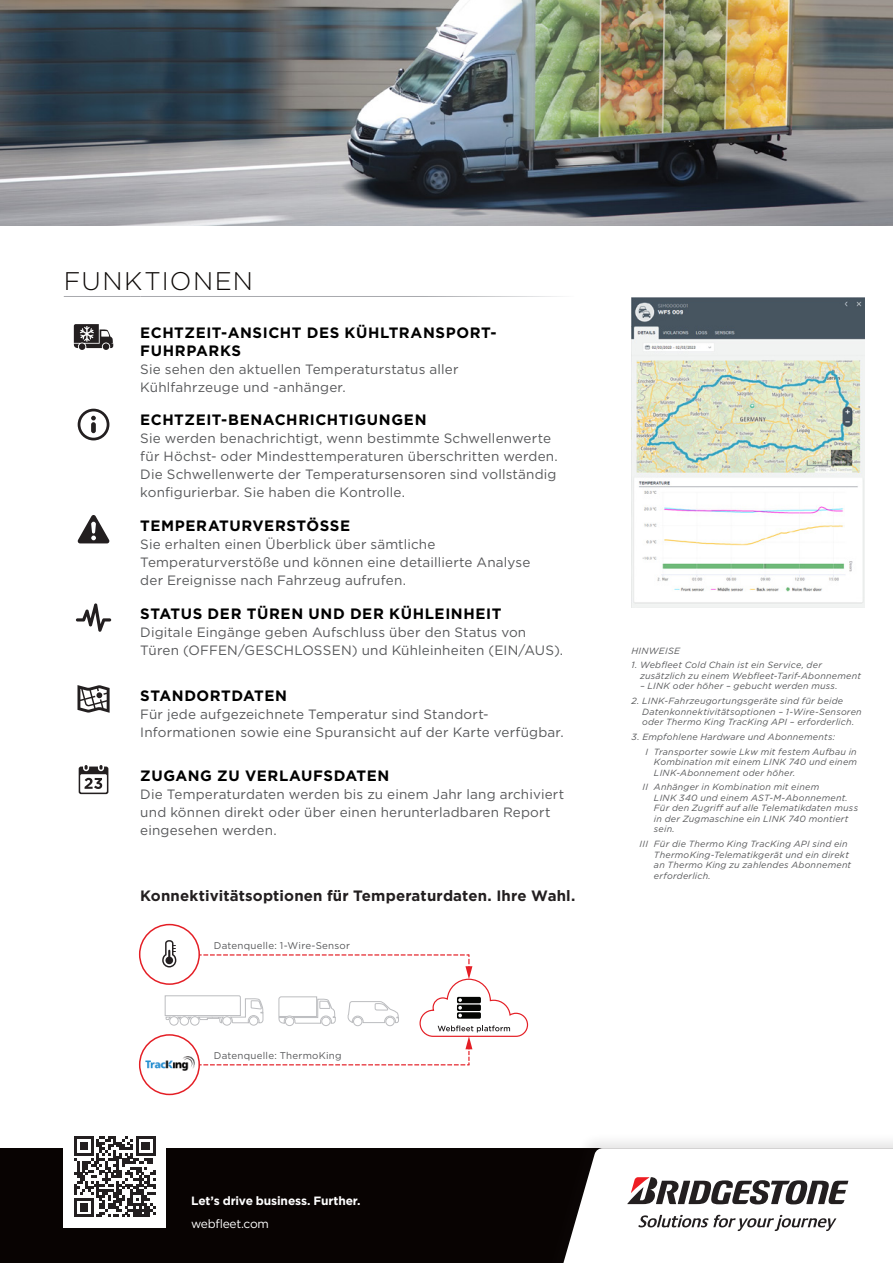
<style>
.page{position:relative;width:893px;height:1263px;background:#fff}
.page>*{position:absolute;margin:0;border:0;box-sizing:border-box;transform-origin:0 0}
.t1{font:300 25.5px "Gotham";letter-spacing:.055em;color:#0c0806}
.t2{font:700 15px/18px "Gotham";letter-spacing:.04em;color:#000}
.t3{font:700 15px "Gotham";letter-spacing:.01em;color:#231f20}
.t4{font:13.5px/18px "Gotham";letter-spacing:.01em;color:#57585a}
.t5{font:700 12px "Gotham";letter-spacing:-.01em;color:#fff}
.t6{font:12px "Gotham";letter-spacing:-.02em;color:#fff}
.t7{font:9.75px "Gotham";letter-spacing:.025em;color:#57585a}
.t8{font:italic 9px/10.5px "Gotham";letter-spacing:.025em;color:#57585a}
</style>
<div class="page">
<div style="left:0;top:1148px;width:893px;height:115px;background:#080302"></div>
<div style="left:540px;top:1132px;width:353px;height:131px;background:#231f20;opacity:.12"></div>
<svg style="left:557px;top:1148px;width:336px;height:115px"></svg>
<img style="left:0;top:0;width:893px;height:225px">
<div style="left:64px;top:1125px;width:102px;height:103px;background:#fff"></div>
<svg style="left:74px;top:1136px;width:81px;height:81px"></svg>
<div style="left:103px;top:343px;width:6px;height:7px;background:#231f20;border-radius:50%"></div>
<div style="left:79px;top:343px;width:6px;height:7px;background:#231f20;border-radius:50%"></div>
<svg style="left:74px;top:324px;width:39px;height:24px"></svg>
<svg style="left:78px;top:409px;width:31px;height:31px"></svg>
<div style="left:91px;top:422px;width:5px;height:11px;background:#231f20;border-radius:2px"></div>
<svg style="left:78px;top:515px;width:31px;height:28px"></svg>
<svg style="left:76px;top:603px;width:35px;height:29px"></svg>
<svg style="left:77px;top:685px;width:33px;height:28px"></svg>
<svg style="left:79px;top:765px;width:29px;height:29px"></svg>
<img style="left:631px;top:298px;width:233px;height:310px">
<div style="left:139px;top:1034px;width:61px;height:61px;border:2px solid #e41e25;border-radius:50%"></div>
<div style="left:139px;top:924px;width:61px;height:61px;border:2px solid #e41e25;border-radius:50%"></div>
<svg style="left:162px;top:940px;width:367px;height:125px"></svg>
<img style="left:146px;top:1057px;width:49px;height:14px">
<h1 class="t1" style="left:64px;top:265px;width:191px">FUNKTIONEN</h1>
<p class="t2" style="left:140px;top:323px;width:358px">ECHTZEIT-ANSICHT DES KÜHLTRANSPORT-<br>FUHRPARKS</p>
<p class="t4" style="left:140px;top:360px;width:320px">Sie sehen den aktuellen Temperaturstatus aller<br>Kühlfahrzeuge und -anhänger.</p>
<p class="t2" style="left:140px;top:410px;width:288px">ECHTZEIT-BENACHRICHTIGUNGEN</p>
<p class="t4" style="left:140px;top:428px;width:419px">Sie werden benachrichtigt, wenn bestimmte Schwellenwerte für Höchst- oder Mindesttemperaturen überschritten werden.<br>Die Schwellenwerte der Temperatursensoren sind vollständig konfigurierbar. Sie haben die Kontrolle.</p>
<p class="t2" style="left:140px;top:516px;width:211px">TEMPERATURVERSTÖSSE</p>
<p class="t4" style="left:140px;top:535px;width:391px">Sie erhalten einen Überblick über sämtliche<br>Temperaturverstöße und können eine detaillierte Analyse der Ereignisse nach Fahrzeug aufrufen.</p>
<p class="t2" style="left:140px;top:605px;width:363px">STATUS DER TÜREN UND DER KÜHLEINHEIT</p>
<p class="t4" style="left:140px;top:623px;width:424px">Digitale Eingänge geben Aufschluss über den Status von<br>Türen (OFFEN/GESCHLOSSEN) und Kühleinheiten (EIN/AUS).</p>
<p class="t2" style="left:140px;top:686px;width:148px">STANDORTDATEN</p>
<p class="t4" style="left:140px;top:705px;width:425px">Für jede aufgezeichnete Temperatur sind Standort-<br>Informationen sowie eine Spuransicht auf der Karte verfügbar.</p>
<p class="t2" style="left:140px;top:766px;width:251px">ZUGANG ZU VERLAUFSDATEN</p>
<p class="t4" style="left:140px;top:785px;width:425px">Die Temperaturdaten werden bis zu einem Jahr lang archiviert und können direkt oder über einen herunterladbaren Report eingesehen werden.</p>
<p class="t3" style="left:140px;top:885px;width:437px">Konnektivitätsoptionen für Temperaturdaten. Ihre Wahl.</p>
<p class="t7" style="left:214px;top:939px;width:138px">Datenquelle: 1-Wire-Sensor</p>
<p class="t7" style="left:214px;top:1050px;width:129px">Datenquelle: ThermoKing</p>
<p class="t5" style="left:191px;top:1192px;width:171px">Let’s drive business. Further.</p>
<p class="t6" style="left:191px;top:1216px;width:79px">webfleet.com</p>
<p class="t8" style="left:631px;top:645px;width:50px">HINWEISE</p>
<p class="t8" style="left:640px;top:660px;width:222px;text-indent:-9px">1. Webfleet Cold Chain ist ein Service, der zusätzlich zu einem Webfleet-Tarif-Abonnement</p>
<p class="t8" style="left:640px;top:681px;width:199px">– LINK oder höher – gebucht werden muss.</p>
<p class="t8" style="left:642px;top:695px;width:221px;text-indent:-11px">2. LINK-Fahrzeugortungsgeräte sind für beide<br>Datenkonnektivitätsoptionen – 1-Wire-Sensoren oder Thermo King TracKing API – erforderlich.</p>
<p class="t8" style="left:645px;top:729px;width:213px;line-height:14.7px;text-indent:-14px">3. Empfohlene Hardware und Abonnements:<br>I Transporter sowie Lkw mit festem Aufbau in</p>
<p class="t8" style="left:654px;top:756px;width:205px">Kombination mit einem LINK 740 und einem<br>LINK-Abonnement oder höher.</p>
<p class="t8" style="left:654px;top:782px;width:206px;text-indent:-12px">II Anhänger in Kombination mit einem<br>LINK 340 und einem AST-M-Abonnement.<br>Für den Zugriff auf alle Telematikdaten muss in der Zugmaschine ein LINK 740 montiert sein.</p>
<p class="t8" style="left:654px;top:838px;width:199px;text-indent:-14px">III Für die Thermo King TracKing API sind ein ThermoKing-Telematikgerät und ein direkt an Thermo King zu zahlendes Abonnement erforderlich.</p>
</div>
